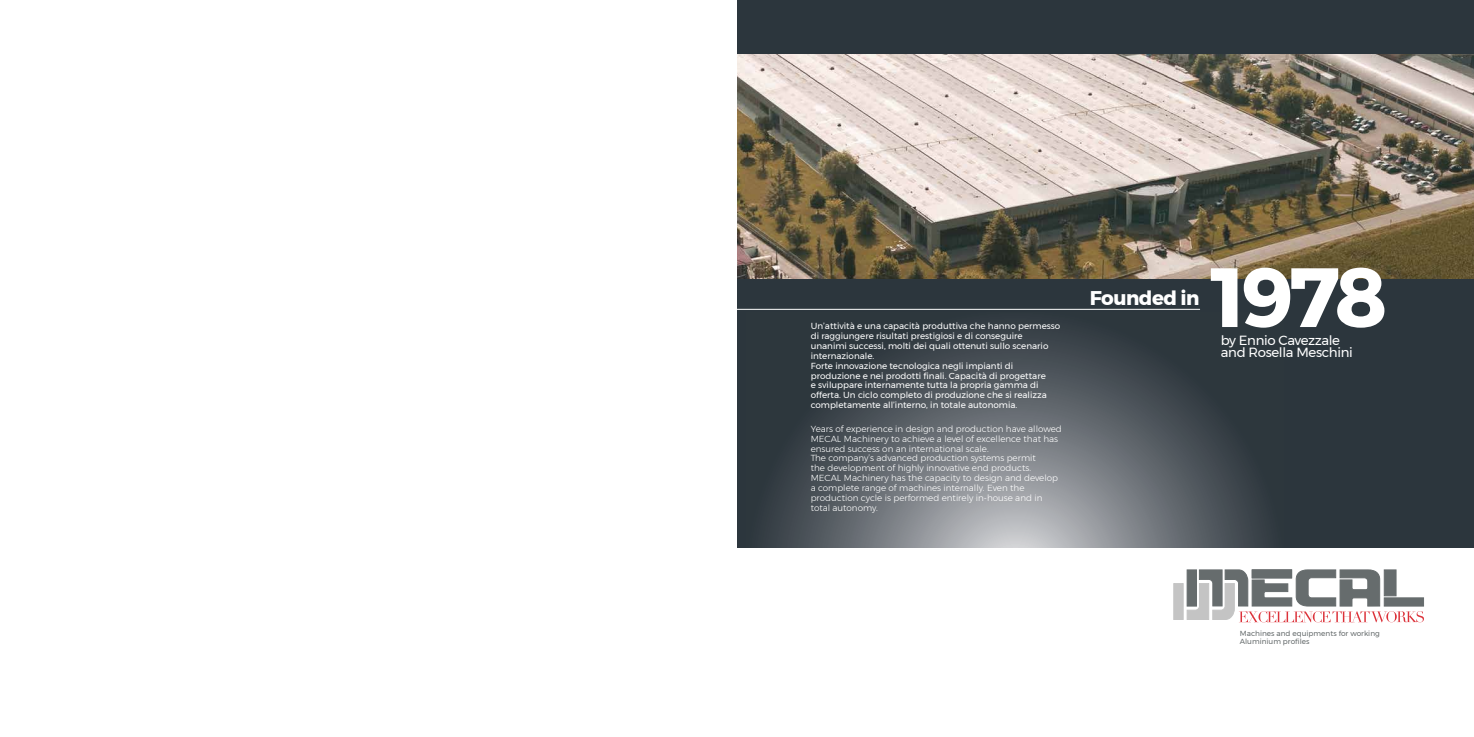
<style>
.page{position:relative;width:1474px;height:737px;background:#fff}
.page>*{position:absolute;margin:0;border:0;box-sizing:border-box;transform-origin:0 0}
.t1{font:700 19.86px "Montserrat";letter-spacing:-.025em;color:#fff}
.t2{font:13.3px/11.4px "Montserrat";letter-spacing:-.025em;color:#fff}
.t3{font:8.75px/9.8px "Montserrat";color:#fff}
.t4{font:300 8.75px/9.8px "Montserrat";color:#fff}
.t5{font:7.35px/8.3px "Montserrat";color:#666c6d}
</style>
<div class="page">
<div style="left:1173px;top:583px;width:10px;height:36px;background:#c4c4c4;border:1px solid #c4c4c4"></div>
<svg style="left:1186px;top:570px;width:237px;height:52px"></svg>
<div style="left:737px;top:0;width:736px;height:547px;background:#2c363d"></div>
<svg style="left:765px;top:327px;width:501px;height:220px"></svg>
<img style="left:737px;top:54px;width:736px;height:224px">
<svg style="left:1210px;top:268px;width:174px;height:60px"></svg>
<hr style="left:737px;top:309px;width:462px;height:1px;background:#fff">
<p class="t3" style="left:810px;top:321px;width:251px">Un’attività e una capacità produttiva che hanno permesso di raggiungere risultati prestigiosi e di conseguire unanimi successi, molti dei quali ottenuti sullo scenario internazionale.<br>Forte innovazione tecnologica negli impianti di produzione e nei prodotti finali. Capacità di progettare<br>e sviluppare internamente tutta la propria gamma di offerta. Un ciclo completo di produzione che si realizza completamente all’interno, in totale autonomia.</p>
<p class="t4" style="left:810px;top:423px;width:252px">Years of experience in design and production have allowed MECAL Machinery to achieve a level of excellence that has ensured success on an international scale.<br>The company’s advanced production systems permit<br>the development of highly innovative end products.<br>MECAL Machinery has the capacity to design and develop a complete range of machines internally. Even the production cycle is performed entirely in-house and in total autonomy.</p>
<h1 class="t1" style="left:1089px;top:281px;width:111px">Founded in</h1>
<h2 class="t2" style="left:1220px;top:335px;width:133px">by Ennio Cavezzale and Rosella Meschini</h2>
<p class="t5" style="left:1239px;top:629px;width:141px">Machines and equipments for working<br>Aluminium profiles</p>
</div>
